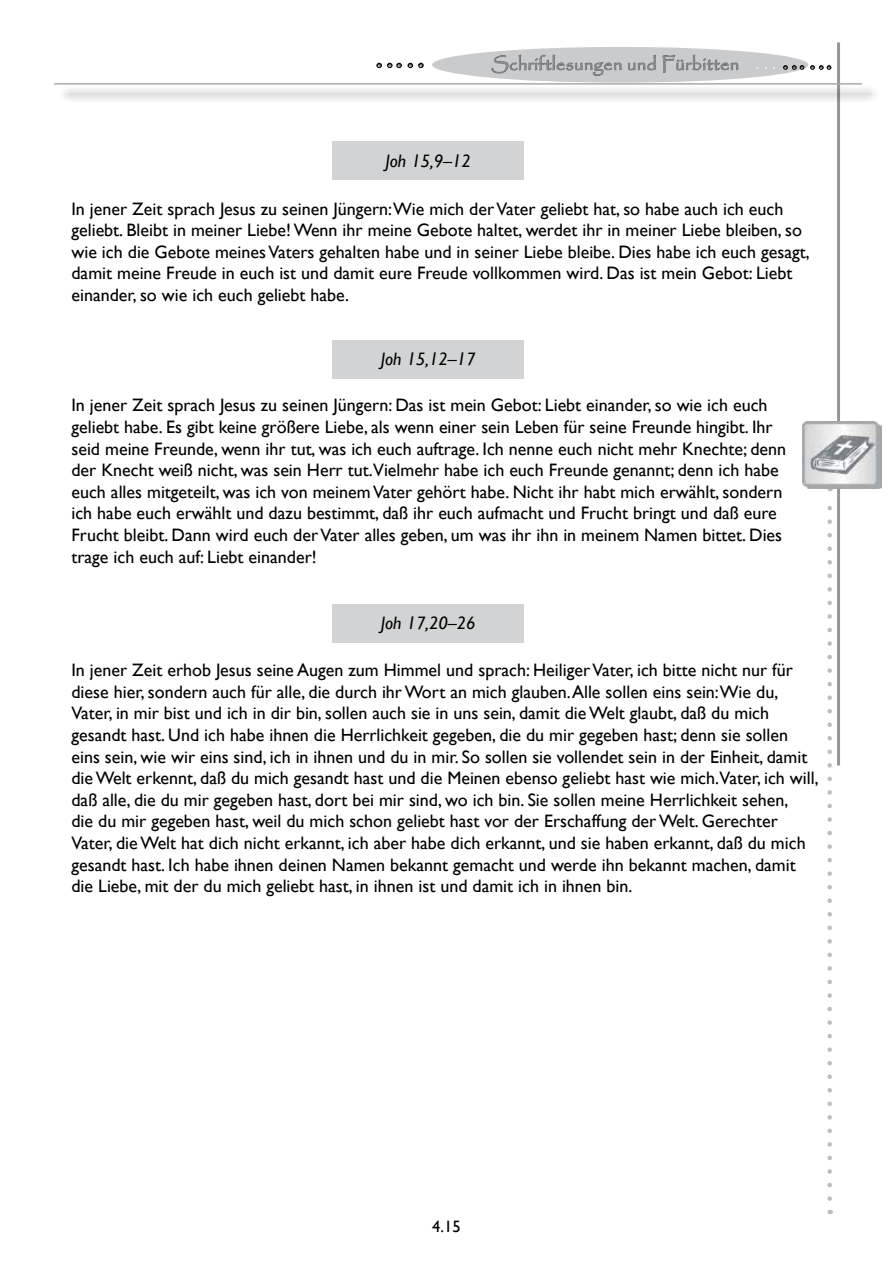
<style>
.page{position:relative;width:893px;height:1263px;background:#fff}
.page>*{position:absolute;margin:0;border:0;box-sizing:border-box;transform-origin:0 0}
.t1{font:18px/21.6px "Gill Sans";color:#000}
.t2{font:italic 18px "Gill Sans";color:#000}
.t3{font:18px "Papyrus";letter-spacing:.025em;color:#939598}
.t4{font:16.5px "Gill Sans";color:#000}
</style>
<div class="page">
<hr style="left:837px;top:43px;width:3px;height:722px;background:#939598">
<svg style="left:827px;top:488px;width:5px;height:710px"></svg>
<div style="left:432px;top:47px;width:376px;height:36px;background:#cacbcd;border-radius:50%"></div>
<svg style="left:387px;top:63px;width:14px;height:5px"></svg>
<svg style="left:377px;top:63px;width:4px;height:5px"></svg>
<svg style="left:419px;top:63px;width:4px;height:5px"></svg>
<svg style="left:408px;top:63px;width:5px;height:5px"></svg>
<svg style="left:783px;top:66px;width:21px;height:3px"></svg>
<svg style="left:810px;top:66px;width:21px;height:3px"></svg>
<svg style="left:491px;top:54px;width:165px;height:23px"></svg>
<svg style="left:662px;top:54px;width:77px;height:19px"></svg>
<div style="left:57px;top:85px;width:823px;height:18px;background:#000;opacity:.75"></div>
<hr style="left:54px;top:83px;width:808px;height:2px;background:#a7a9ac">
<img style="left:802px;top:421px;width:79px;height:67px">
<div style="left:332px;top:142px;width:192px;height:38px;background:#d1d3d4"></div>
<div style="left:332px;top:340px;width:192px;height:38px;background:#d1d3d4"></div>
<div style="left:332px;top:604px;width:192px;height:38px;background:#d1d3d4"></div>
<p class="t3" style="left:491px;top:53px;width:249px">Schriftlesungen und Fürbitten</p>
<p class="t2" style="left:386px;top:151px;width:87px">Joh 15,9–12</p>
<p class="t1" style="left:71px;top:198px;width:740px">In jener Zeit sprach Jesus zu seinen Jüngern:Wie mich der Vater geliebt hat, so habe auch ich euch geliebt. Bleibt in meiner Liebe! Wenn ihr meine Gebote haltet, werdet ihr in meiner Liebe bleiben, so wie ich die Gebote meines Vaters gehalten habe und in seiner Liebe bleibe. Dies habe ich euch gesagt, damit meine Freude in euch ist und damit eure Freude vollkommen wird. Das ist mein Gebot: Liebt einander, so wie ich euch geliebt habe.</p>
<p class="t2" style="left:381px;top:349px;width:96px">Joh 15,12–17</p>
<p class="t1" style="left:71px;top:395px;width:716px">In jener Zeit sprach Jesus zu seinen Jüngern: Das ist mein Gebot: Liebt einander, so wie ich euch geliebt habe. Es gibt keine größere Liebe, als wenn einer sein Leben für seine Freunde hingibt. Ihr seid meine Freunde, wenn ihr tut, was ich euch auftrage. Ich nenne euch nicht mehr Knechte; denn der Knecht weiß nicht, was sein Herr tut.Vielmehr habe ich euch Freunde genannt; denn ich habe euch alles mitgeteilt, was ich von meinem Vater gehört habe. Nicht ihr habt mich erwählt, sondern ich habe euch erwählt und dazu bestimmt, daß ihr euch aufmacht und Frucht bringt und daß eure Frucht bleibt. Dann wird euch der Vater alles geben, um was ihr ihn in meinem Namen bittet. Dies trage ich euch auf: Liebt einander!</p>
<p class="t2" style="left:381px;top:613px;width:96px">Joh 17,20–26</p>
<p class="t1" style="left:71px;top:660px;width:749px">In jener Zeit erhob Jesus seine Augen zum Himmel und sprach: Heiliger Vater, ich bitte nicht nur für diese hier, sondern auch für alle, die durch ihr Wort an mich glauben. Alle sollen eins sein:Wie du, Vater, in mir bist und ich in dir bin, sollen auch sie in uns sein, damit die Welt glaubt, daß du mich gesandt hast. Und ich habe ihnen die Herrlichkeit gegeben, die du mir gegeben hast; denn sie sollen eins sein, wie wir eins sind, ich in ihnen und du in mir. So sollen sie vollendet sein in der Einheit, damit die Welt erkennt, daß du mich gesandt hast und die Meinen ebenso geliebt hast wie mich.Vater, ich will, daß alle, die du mir gegeben hast, dort bei mir sind, wo ich bin. Sie sollen meine Herrlichkeit sehen,<br>die du mir gegeben hast, weil du mich schon geliebt hast vor der Erschaffung der Welt. Gerechter Vater, die Welt hat dich nicht erkannt, ich aber habe dich erkannt, und sie haben erkannt, daß du mich gesandt hast. Ich habe ihnen deinen Namen bekannt gemacht und werde ihn bekannt machen, damit die Liebe, mit der du mich geliebt hast, in ihnen ist und damit ich in ihnen bin.</p>
<p class="t4" style="left:432px;top:1217px;width:30px">4.15</p>
</div>
